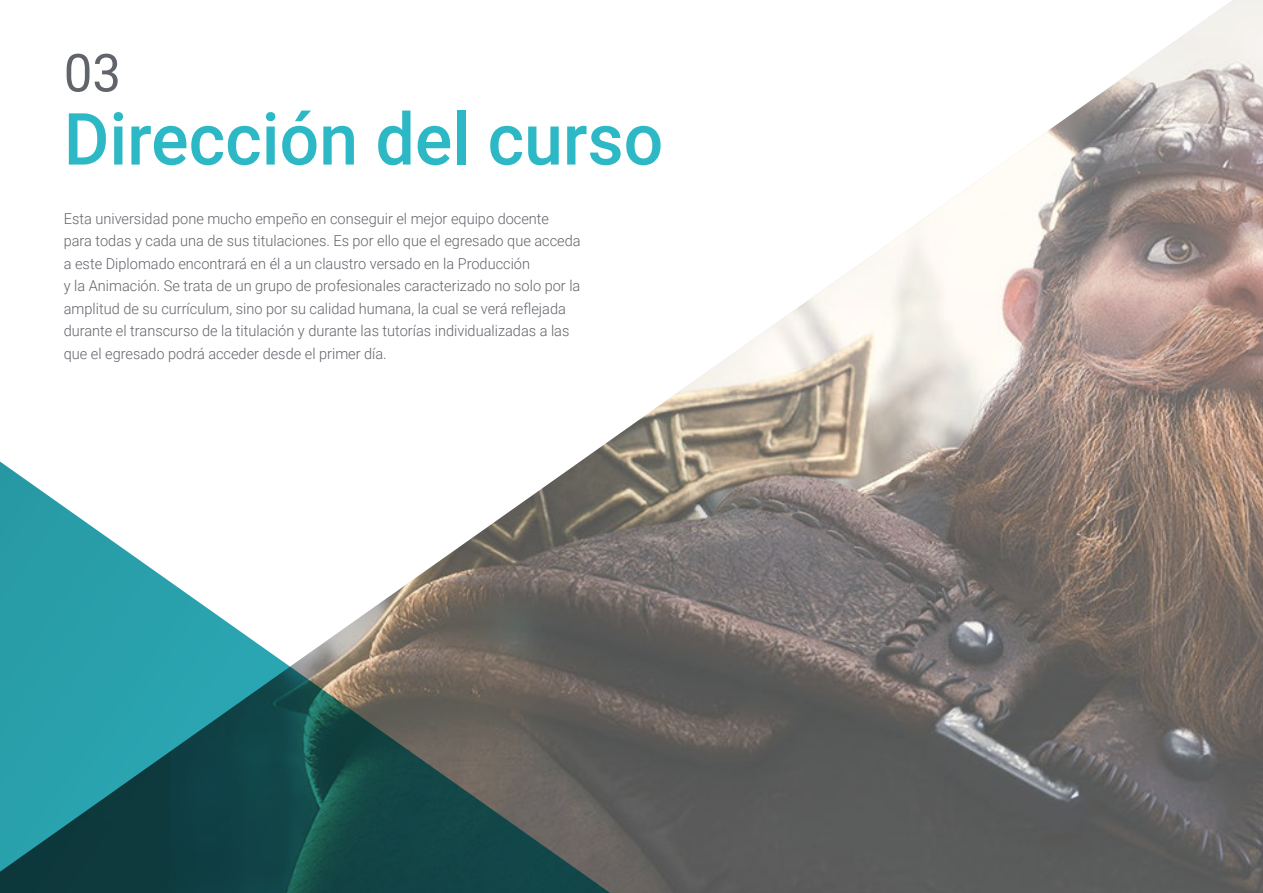
<style>
.page{position:relative;width:1263px;height:893px;background:#fff}
.page>*{position:absolute;margin:0;border:0;box-sizing:border-box;transform-origin:0 0}
.t1{font:500 72px "Roboto";color:#2db8c5}
.t2{font:52.5px "Roboto";color:#61646a}
.t3{font:300 15px/22.5px "Roboto";color:#61646a}
</style>
<div class="page">
<img style="left:602px;top:0;width:661px;height:893px">
<svg style="left:0;top:446px;width:640px;height:447px"></svg>
<h2 class="t2" style="left:64px;top:36px;width:59px">03</h2>
<h1 class="t1" style="left:64px;top:89px;width:601px">Dirección del curso</h1>
<p class="t3" style="left:64px;top:207px;width:518px">Esta universidad pone mucho empeño en conseguir el mejor equipo docente para todas y cada una de sus titulaciones. Es por ello que el egresado que acceda a este Diplomado encontrará en él a un claustro versado en la Producción<br>y la Animación. Se trata de un grupo de profesionales caracterizado no solo por la amplitud de su currículum, sino por su calidad humana, la cual se verá reflejada durante el transcurso de la titulación y durante las tutorías individualizadas a las que el egresado podrá acceder desde el primer día.</p>
</div>
